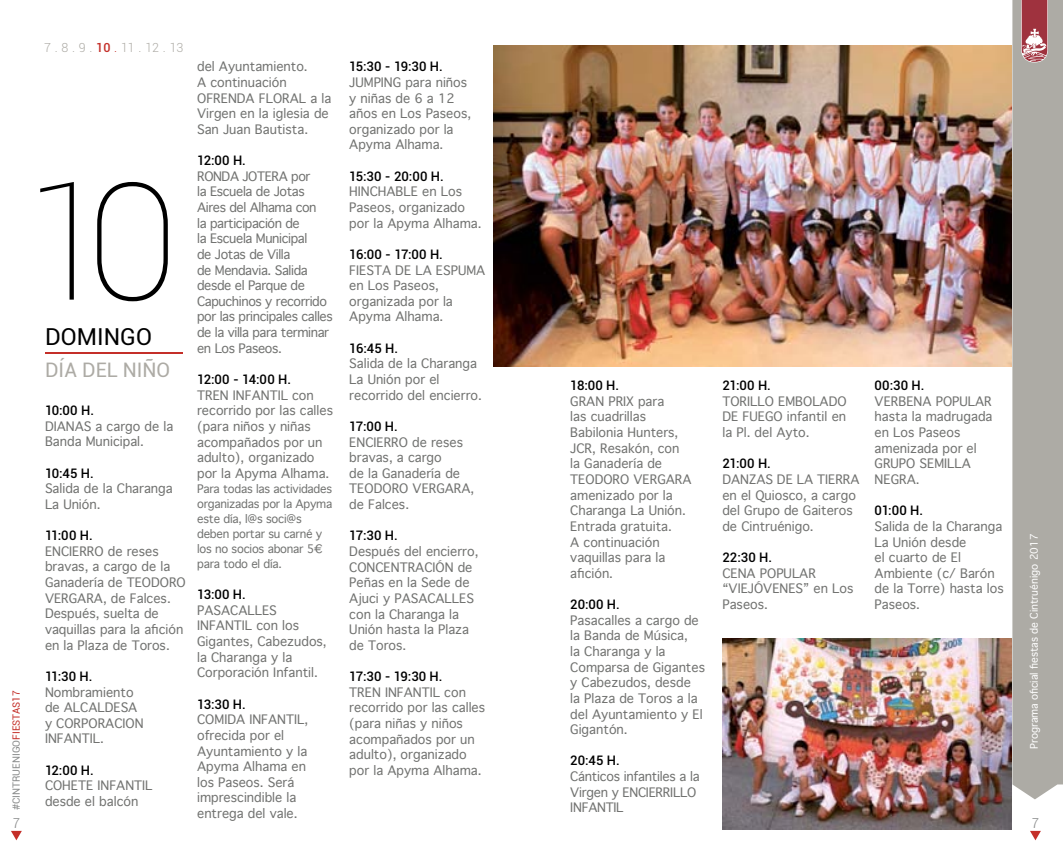
<style>
.page{position:relative;width:1063px;height:851px;background:#fff}
.page>*{position:absolute;margin:0;border:0;box-sizing:border-box;transform-origin:0 0}
.t1{font:100 163px "Roboto";color:#000}
.t2{font:23.38px "Roboto";color:#000}
.t3{font:20px "Roboto";color:#adaba5}
.t4{font:300 13.75px "Flama";color:#898b8b}
.t5{font:500 13.12px "Roboto";letter-spacing:.01em;color:#000}
.t6{font:12.5px/15.6px "Geneva";color:#717270}
.t7{font:12.5px/15.6px "Geneva";letter-spacing:-.03em;color:#717270}
.t8{font:12.5px/15.6px "Geneva";letter-spacing:-.02em;color:#717270}
.t9{font:300 12.5px "Roboto";color:#adaba5}
.t10{font:11.25px/15px "Geneva";letter-spacing:-.02em;color:#717270}
.t11{font:10px "Geneva";color:#fff}
.t12{font:10px "Roboto";color:#898b8b}
.s1{font-weight:500;color:#c42f29}
.s2{color:#c42f29}
</style>
<div class="page">
<svg style="left:1012px;top:0;width:51px;height:799px;background:#afada8"></svg>
<svg style="left:1021px;top:0;width:27px;height:62px;background:#b6676f"></svg>
<svg style="left:11px;top:830px;width:11px;height:10px"></svg>
<svg style="left:1030px;top:830px;width:11px;height:10px"></svg>
<hr style="left:45px;top:352px;width:137px;height:1px;background:#c42f29">
<img style="left:493px;top:45px;width:519px;height:321px">
<img style="left:722px;top:638px;width:290px;height:191px">
<p class="t9" style="left:44px;top:39px;width:141px">7 . 8 . 9 . <span class="s1">10</span> <span class="s2">.</span> 11 . 12 . 13</p>
<p class="t6" style="left:197px;top:59px;width:136px">del Ayuntamiento.<br>A continuación<br>OFRENDA FLORAL a la<br>Virgen en la iglesia de<br>San Juan Bautista.</p>
<p class="t5" style="left:197px;top:151px;width:50px">12:00 H.</p>
<p class="t7" style="left:197px;top:168px;width:137px">RONDA JOTERA por<br>la Escuela de Jotas<br>Aires del Alhama con<br>la participación de<br>la Escuela Municipal<br>de Jotas de Villa<br>de Mendavia. Salida desde el Parque de<br>Capuchinos y recorrido por las principales calles de la villa para terminar en Los Paseos.</p>
<p class="t5" style="left:197px;top:370px;width:95px">12:00 - 14:00 H.</p>
<p class="t6" style="left:197px;top:387px;width:137px">TREN INFANTIL con recorrido por las calles (para niños y niñas acompañados por un adulto), organizado por la Apyma Alhama.</p>
<p class="t10" style="left:197px;top:481px;width:137px">Para todas las actividades organizadas por la Apyma este día, l@s soci@s deben portar su carné y los no socios abonar 5€ para todo el día.</p>
<p class="t5" style="left:197px;top:585px;width:50px">13:00 H.</p>
<p class="t6" style="left:197px;top:602px;width:131px">PASACALLES<br>INFANTIL con los<br>Gigantes, Cabezudos, la Charanga y la<br>Corporación Infantil.</p>
<p class="t5" style="left:197px;top:694px;width:50px">13:30 H.</p>
<p class="t6" style="left:197px;top:711px;width:113px">COMIDA INFANTIL, ofrecida por el<br>Ayuntamiento y la<br>Apyma Alhama en los Paseos. Será imprescindible la entrega del vale.</p>
<p class="t5" style="left:349px;top:57px;width:95px">15:30 - 19:30 H.</p>
<p class="t6" style="left:349px;top:74px;width:123px">JUMPING para niños y niñas de 6 a 12 años en Los Paseos, organizado por la<br>Apyma Alhama.</p>
<p class="t5" style="left:349px;top:167px;width:96px">15:30 - 20:00 H.</p>
<p class="t6" style="left:349px;top:184px;width:134px">HINCHABLE en Los<br>Paseos, organizado por la Apyma Alhama.</p>
<p class="t5" style="left:349px;top:245px;width:95px">16:00 - 17:00 H.</p>
<p class="t6" style="left:349px;top:262px;width:137px">FIESTA DE LA ESPUMA en Los Paseos, organizada por la<br>Apyma Alhama.</p>
<p class="t5" style="left:349px;top:339px;width:50px">16:45 H.</p>
<p class="t6" style="left:349px;top:356px;width:134px">Salida de la Charanga<br>La Unión por el recorrido del encierro.</p>
<p class="t5" style="left:349px;top:417px;width:50px">17:00 H.</p>
<p class="t6" style="left:349px;top:434px;width:127px">ENCIERRO de reses bravas, a cargo<br>de la Ganadería de<br>TEODORO VERGARA, de Falces.</p>
<p class="t5" style="left:349px;top:526px;width:50px">17:30 H.</p>
<p class="t6" style="left:349px;top:543px;width:131px">Después del encierro,<br>CONCENTRACIÓN de<br>Peñas en la Sede de<br>Ajuci y PASACALLES con la Charanga la<br>Unión hasta la Plaza de Toros.</p>
<p class="t5" style="left:349px;top:667px;width:95px">17:30 - 19:30 H.</p>
<p class="t6" style="left:349px;top:684px;width:137px">TREN INFANTIL con recorrido por las calles (para niñas y niños acompañados por un adulto), organizado por la Apyma Alhama.</p>
<h1 class="t1" style="left:25px;top:129px;width:154px">10</h1>
<h2 class="t2" style="left:45px;top:320px;width:108px">DOMINGO</h2>
<h3 class="t3" style="left:45px;top:355px;width:127px">DÍA DEL NIÑO</h3>
<p class="t5" style="left:570px;top:376px;width:50px">18:00 H.</p>
<p class="t6" style="left:570px;top:393px;width:123px">GRAN PRIX para<br>las cuadrillas<br>Babilonia Hunters,<br>JCR, Resakón, con la Ganadería de<br>TEODORO VERGARA amenizado por la<br>Charanga La Unión.<br>Entrada gratuita.<br>A continuación vaquillas para la afición.</p>
<p class="t5" style="left:570px;top:595px;width:51px">20:00 H.</p>
<p class="t6" style="left:570px;top:612px;width:136px">Pasacalles a cargo de la Banda de Música,<br>la Charanga y la<br>Comparsa de Gigantes y Cabezudos, desde<br>la Plaza de Toros a la del Ayuntamiento y El<br>Gigantón.</p>
<p class="t5" style="left:570px;top:751px;width:51px">20:45 H.</p>
<p class="t8" style="left:570px;top:768px;width:131px">Cánticos infantiles a la<br>Virgen y ENCIERRILLO<br>INFANTIL</p>
<p class="t5" style="left:722px;top:376px;width:50px">21:00 H.</p>
<p class="t6" style="left:722px;top:393px;width:126px;text-align:justify">TORILLO EMBOLADO DE FUEGO infantil en la Pl. del Ayto.</p>
<p class="t5" style="left:722px;top:454px;width:50px">21:00 H.</p>
<p class="t6" style="left:722px;top:471px;width:139px">DANZAS DE LA TIERRA en el Quiosco, a cargo del Grupo de Gaiteros de Cintruénigo.</p>
<p class="t5" style="left:722px;top:548px;width:51px">22:30 H.</p>
<p class="t6" style="left:722px;top:565px;width:132px">CENA POPULAR “VIEJÓVENES” en Los<br>Paseos.</p>
<p class="t5" style="left:875px;top:376px;width:51px">00:30 H.</p>
<p class="t6" style="left:875px;top:393px;width:119px">VERBENA POPULAR hasta la madrugada en Los Paseos amenizada por el<br>GRUPO SEMILLA<br>NEGRA.</p>
<p class="t5" style="left:875px;top:501px;width:50px">01:00 H.</p>
<p class="t6" style="left:875px;top:518px;width:131px">Salida de la Charanga<br>La Unión desde<br>el cuarto de El<br>Ambiente (c/ Barón de la Torre) hasta los<br>Paseos.</p>
<p class="t5" style="left:45px;top:401px;width:51px">10:00 H.</p>
<p class="t6" style="left:45px;top:418px;width:130px">DIANAS a cargo de la<br>Banda Municipal.</p>
<p class="t5" style="left:45px;top:463px;width:50px">10:45 H.</p>
<p class="t6" style="left:45px;top:480px;width:129px">Salida de la Charanga<br>La Unión.</p>
<p class="t5" style="left:45px;top:526px;width:49px">11:00 H.</p>
<p class="t6" style="left:45px;top:543px;width:142px">ENCIERRO de reses bravas, a cargo de la<br>Ganadería de TEODORO<br>VERGARA, de Falces.<br>Después, suelta de vaquillas para la afición en la Plaza de Toros.</p>
<p class="t5" style="left:45px;top:666px;width:49px">11:30 H.</p>
<p class="t6" style="left:45px;top:683px;width:100px">Nombramiento de ALCALDESA y CORPORACION<br>INFANTIL.</p>
<p class="t5" style="left:45px;top:760px;width:50px">12:00 H.</p>
<p class="t6" style="left:45px;top:777px;width:109px">COHETE INFANTIL desde el balcón</p>
<p class="t11" style="left:1025px;top:749px;width:217px;rotate:-90deg">Programa oficial fiestas de Cintruénigo 2017</p>
<p class="t12" style="left:9px;top:810px;width:121px;rotate:-90deg">#cintruenigo<span class="s2">fiestas17</span></p>
<p class="t4" style="left:13px;top:813px;width:9px">7</p>
<p class="t4" style="left:1032px;top:813px;width:9px">7</p>
</div>
